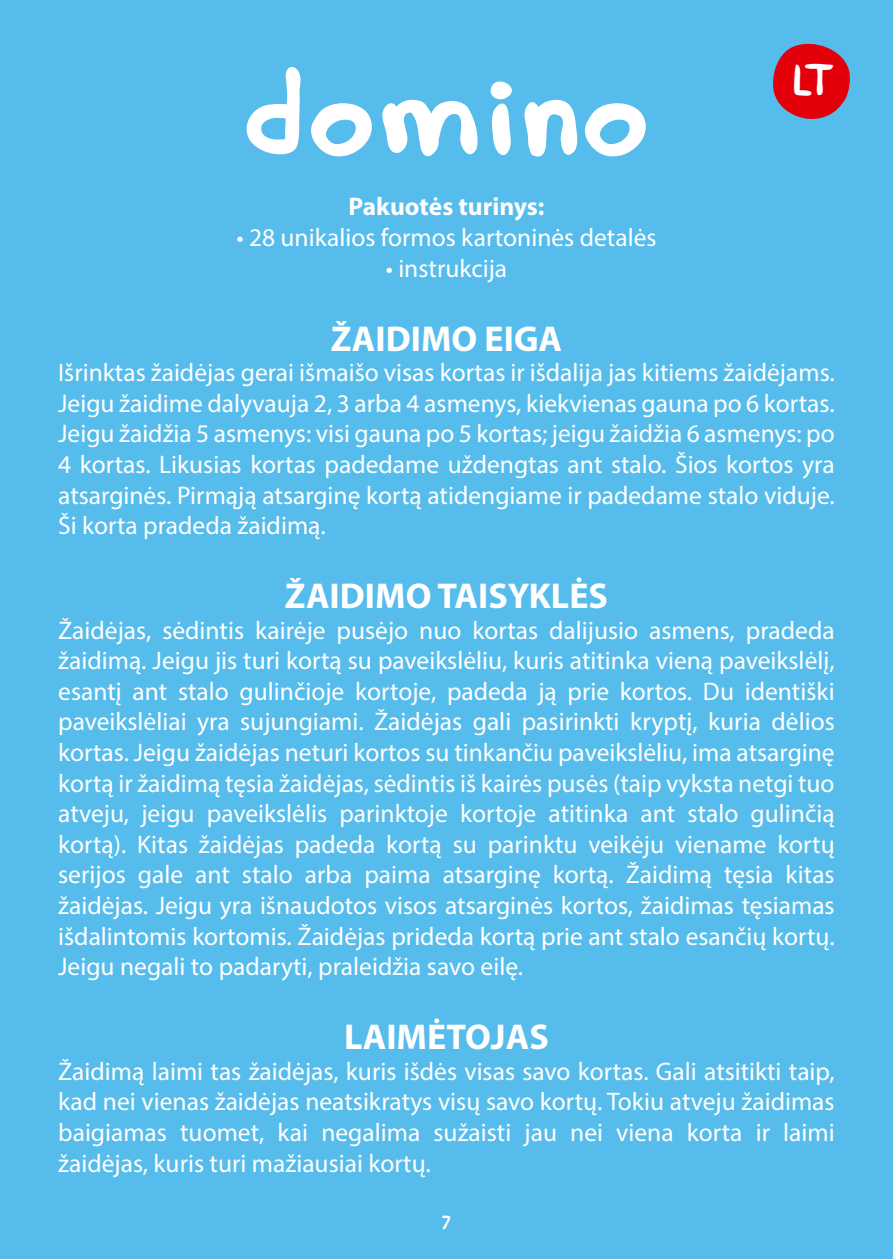
<style>
.page{position:relative;width:893px;height:1259px;background:#55bcec}
.page>*{position:absolute;margin:0;border:0;box-sizing:border-box;transform-origin:0 0}
.t1{font:700 144px "Peppa";color:#fff}
.t2{font:700 45.3px "Peppa";color:#fff}
.t3{font:700 36px "Myriad Pro";color:#fff}
.t4{font:25.5px/30.6px "Myriad Pro";color:#fff;text-align:justify}
.t5{font:700 25.5px "Myriad Pro";color:#fff}
.t6{font:700 21px "Peppa";color:#fff}
</style>
<div class="page">
<svg style="left:773px;top:43px;width:77px;height:76px"></svg>
<h1 class="t1" style="left:242px;top:17px;width:411px">domino</h1>
<h2 class="t2" style="left:794px;top:52px;width:41px">LT</h2>
<p class="t5" style="left:348px;top:190px;width:198px">Pakuotės turinys:</p>
<p class="t4" style="left:236px;top:222px;width:422px">• 28 unikalios formos kartoninės detalės</p>
<p class="t4" style="left:386px;top:252px;width:123px">• instrukcija</p>
<h3 class="t3" style="left:331px;top:315px;width:233px">ŽAIDIMO EIGA</h3>
<p class="t4" style="left:58px;top:357px;width:778px">Išrinktas žaidėjas gerai išmaišo visas kortas ir išdalija jas kitiems žaidėjams.<br>Jeigu žaidime dalyvauja 2, 3 arba 4 asmenys, kiekvienas gauna po 6 kortas.<br>Jeigu žaidžia 5 asmenys: visi gauna po 5 kortas; jeigu žaidžia 6 asmenys: po 4 kortas. Likusias kortas padedame uždengtas ant stalo. Šios kortos yra atsarginės. Pirmąją atsarginę kortą atidengiame ir padedame stalo viduje.<br>Ši korta pradeda žaidimą.</p>
<h3 class="t3" style="left:285px;top:572px;width:325px">ŽAIDIMO TAISYKLĖS</h3>
<p class="t4" style="left:58px;top:614px;width:778px">Žaidėjas, sėdintis kairėje pusėjo nuo kortas dalijusio asmens, pradeda žaidimą. Jeigu jis turi kortą su paveikslėliu, kuris atitinka vieną paveikslėlį, esantį ant stalo gulinčioje kortoje, padeda ją prie kortos. Du identiški paveikslėliai yra sujungiami. Žaidėjas gali pasirinkti kryptį, kuria dėlios kortas. Jeigu žaidėjas neturi kortos su tinkančiu paveikslėliu, ima atsarginę kortą ir žaidimą tęsia žaidėjas, sėdintis iš kairės pusės (taip vyksta netgi tuo atveju, jeigu paveikslėlis parinktoje kortoje atitinka ant stalo gulinčią kortą). Kitas žaidėjas padeda kortą su parinktu veikėju viename kortų serijos gale ant stalo arba paima atsarginę kortą. Žaidimą tęsia kitas žaidėjas. Jeigu yra išnaudotos visos atsarginės kortos, žaidimas tęsiamas išdalintomis kortomis. Žaidėjas prideda kortą prie ant stalo esančių kortų.<br>Jeigu negali to padaryti, praleidžia savo eilę.</p>
<h3 class="t3" style="left:344px;top:1013px;width:206px">LAIMĖTOJAS</h3>
<p class="t4" style="left:58px;top:1055px;width:778px">Žaidimą laimi tas žaidėjas, kuris išdės visas savo kortas. Gali atsitikti taip, kad nei vienas žaidėjas neatsikratys visų savo kortų. Tokiu atveju žaidimas baigiamas tuomet, kai negalima sužaisti jau nei viena korta ir laimi žaidėjas, kuris turi mažiausiai kortų.</p>
<p class="t6" style="left:442px;top:1209px;width:11px">7</p>
</div>
